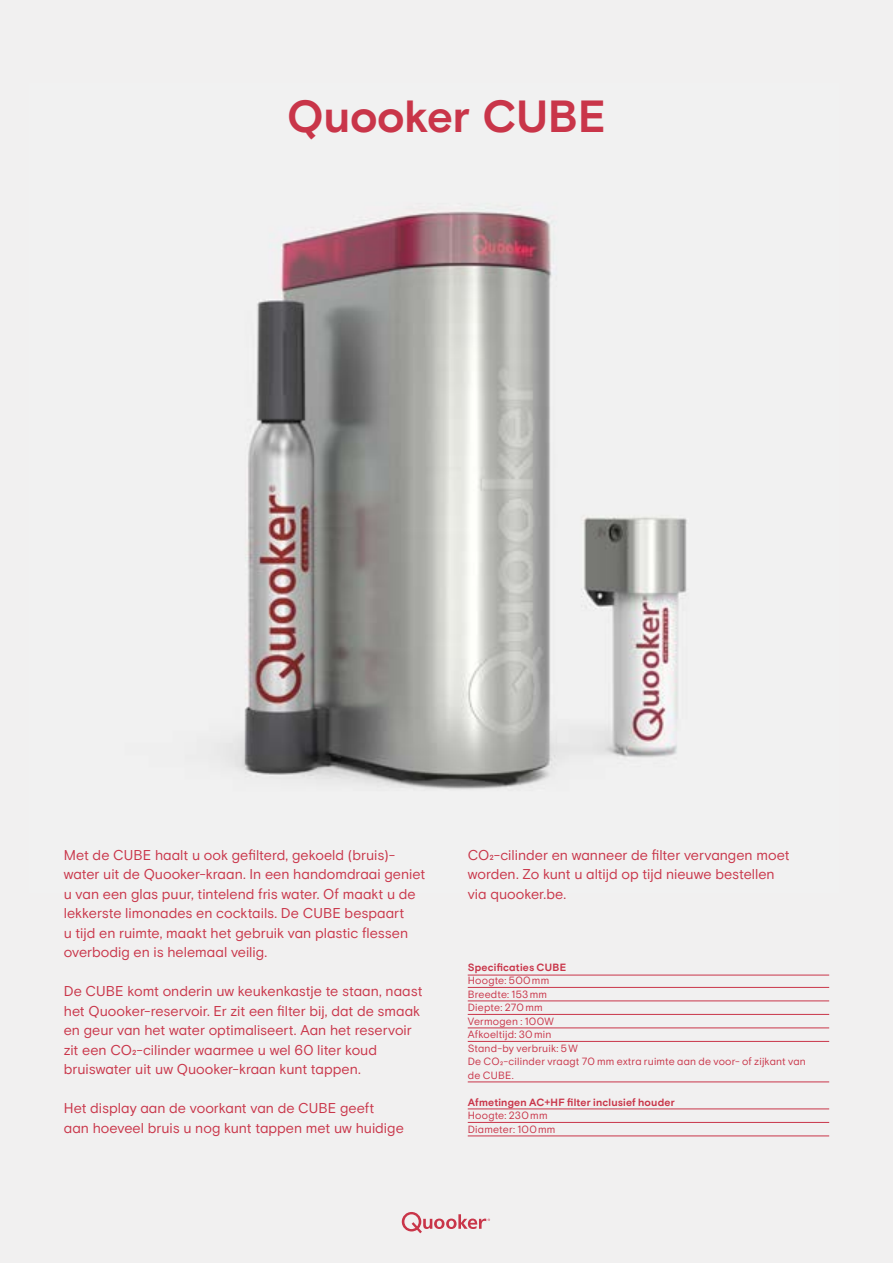
<style>
.page{position:relative;width:893px;height:1263px;background:#fff}
.page>*{position:absolute;margin:0;border:0;box-sizing:border-box;transform-origin:0 0}
.t1{font:700 45px "Basis Grotesque Pro";letter-spacing:-.005em;color:#c93549}
.t2{font:14.25px/19.5px "Basis Grotesque Pro";color:#c93549}
.t3{font:10.5px/13.5px "Basis Grotesque Pro";letter-spacing:.02em;color:#c93549}
.t4{font:700 10.5px "Basis Grotesque Pro";letter-spacing:.02em;color:#c93549}
</style>
<div class="page">
<img style="left:30px;top:84px;width:808px;height:809px">
<svg style="left:402px;top:1212px;width:88px;height:21px"></svg>
<hr style="left:468px;top:987px;width:361px;height:1px;background:#c93549">
<hr style="left:468px;top:1001px;width:361px;height:1px;background:#c93549">
<hr style="left:468px;top:1014px;width:361px;height:1px;background:#c93549">
<hr style="left:468px;top:1028px;width:361px;height:1px;background:#c93549">
<hr style="left:468px;top:1041px;width:361px;height:1px;background:#c93549">
<hr style="left:468px;top:975px;width:361px;height:1px;background:#c93549">
<hr style="left:468px;top:1082px;width:361px;height:1px;background:#c93549">
<hr style="left:468px;top:1109px;width:361px;height:1px;background:#c93549">
<hr style="left:468px;top:1122px;width:361px;height:1px;background:#c93549">
<hr style="left:468px;top:1136px;width:361px;height:1px;background:#c93549">
<h1 class="t1" style="left:287px;top:90px;width:320px">Quooker CUBE</h1>
<p class="t2" style="left:64px;top:845px;width:363px">Met de CUBE haalt u ook gefilterd, gekoeld (bruis)- water uit de Quooker-kraan. In een handomdraai geniet u van een glas puur, tintelend fris water. Of maakt u de lekkerste limonades en cocktails. De CUBE bespaart<br>u tijd en ruimte, maakt het gebruik van plastic flessen overbodig en is helemaal veilig.</p>
<p class="t2" style="left:64px;top:982px;width:360px">De CUBE komt onderin uw keukenkastje te staan, naast het Quooker-reservoir. Er zit een filter bij, dat de smaak en geur van het water optimaliseert. Aan het reservoir zit een CO₂-cilinder waarmee u wel 60 liter koud bruiswater uit uw Quooker-kraan kunt tappen.</p>
<p class="t2" style="left:64px;top:1099px;width:342px">Het display aan de voorkant van de CUBE geeft<br>aan hoeveel bruis u nog kunt tappen met uw huidige</p>
<p class="t2" style="left:468px;top:845px;width:323px">CO₂-cilinder en wanneer de filter vervangen moet worden. Zo kunt u altijd op tijd nieuwe bestellen via quooker.be.</p>
<p class="t4" style="left:468px;top:961px;width:100px">Specificaties CUBE</p>
<p class="t3" style="left:468px;top:974px;width:340px">Hoogte: 500mm<br>Breedte: 153mm<br>Diepte: 270mm<br>Vermogen : 100W<br>Afkoeltijd: 30min<br>Stand-by verbruik: 5W<br>De CO₂-cilinder vraagt 70 mm extra ruimte aan de voor- of zijkant van de CUBE.</p>
<p class="t4" style="left:468px;top:1096px;width:208px">Afmetingen AC+HF filter inclusief houder</p>
<p class="t3" style="left:468px;top:1109px;width:89px">Hoogte: 230mm<br>Diameter: 100mm</p>
</div>
